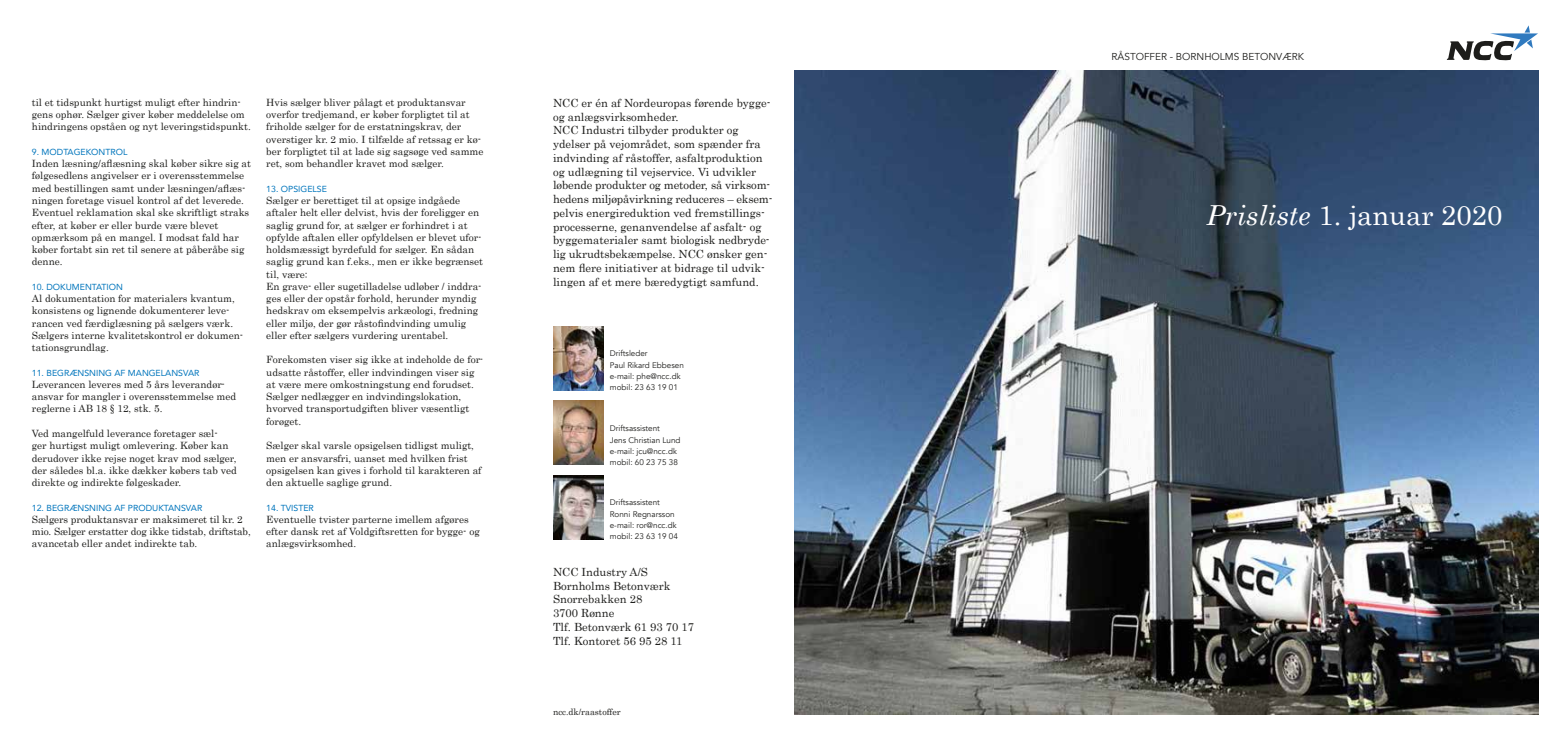
<style>
.page{position:relative;width:1567px;height:745px;background:#fff}
.page>*{position:absolute;margin:0;border:0;box-sizing:border-box;transform-origin:0 0}
.t1{font:27.5px "Century";color:#fff}
.t2{font:11.25px/13.8px "Century";color:#1d1d1b}
.t3{font:10px/12.2px "Century";color:#1d1d1b}
.t4{font:10px "Avenir";color:#1d1d1b}
.t5{font:8.75px "Avenir";color:#0075bc}
.t6{font:8.75px "Century";color:#1d1d1b}
.t7{font:8.12px/11.2px "Avenir";color:#1d1d1b}
.s1{font-family:"Century Schoolbook";font-style:italic}
</style>
<div class="page">
<img style="left:794px;top:71px;width:744px;height:643px">
<svg style="left:1446px;top:25px;width:91px;height:36px"></svg>
<img style="left:553px;top:326px;width:50px;height:64px">
<img style="left:553px;top:400px;width:50px;height:64px">
<img style="left:553px;top:475px;width:50px;height:64px">
<p class="t3" style="left:32px;top:95px;width:220px">til et tidspunkt hurtigst muligt efter hindrin&shy;gens ophør. Sælger giver køber meddelelse om hindringens opståen og nyt leveringstidspunkt.</p>
<p class="t5" style="left:32px;top:145px;width:97px">9. MODTAGEKONTROL</p>
<p class="t3" style="left:32px;top:156px;width:220px">Inden læsning/aflæsning skal køber sikre sig at følgesedlens angivelser er i overensstemmelse med bestillingen samt under læsningen/aflæs&shy;ningen foretage visuel kontrol af det leverede.<br>Eventuel reklamation skal ske skriftligt straks efter, at køber er eller burde være blevet opmærksom på en mangel. I modsat fald har køber fortabt sin ret til senere at påberåbe sig denne.</p>
<p class="t5" style="left:32px;top:279px;width:92px">10. DOKUMENTATION</p>
<p class="t3" style="left:32px;top:291px;width:213px">Al dokumentation for materialers kvantum, konsistens og lignende dokumenterer leve&shy;rancen ved færdiglæsning på sælgers værk.<br>Sælgers interne kvalitetskontrol er dokumen&shy;tationsgrundlag.</p>
<p class="t5" style="left:32px;top:365px;width:169px">11. BEGRÆNSNING AF MANGELANSVAR</p>
<p class="t3" style="left:32px;top:377px;width:206px">Leverancen leveres med 5 års leverandør&shy;ansvar for mangler i overensstemmelse med reglerne i AB 18 § 12, stk. 5.</p>
<p class="t3" style="left:32px;top:426px;width:206px">Ved mangelfuld leverance foretager sæl-<br>ger hurtigst muligt omlevering. Køber kan derudover ikke rejse noget krav mod sælger, der således bl.a. ikke dækker købers tab ved direkte og indirekte følgeskader.</p>
<p class="t5" style="left:32px;top:500px;width:172px">12. BEGRÆNSNING AF PRODUKTANSVAR</p>
<p class="t3" style="left:32px;top:512px;width:220px">Sælgers produktansvar er maksimeret til kr. 2 mio. Sælger erstatter dog ikke tidstab, driftstab, avancetab eller andet indirekte tab.</p>
<p class="t3" style="left:266px;top:95px;width:219px">Hvis sælger bliver pålagt et produktansvar overfor tredjemand, er køber forpligtet til at friholde sælger for de erstatningskrav, der overstiger kr. 2 mio. I tilfælde af retssag er kø&shy;ber forpligtet til at lade sig sagsøge ved samme ret, som behandler kravet mod sælger.</p>
<p class="t5" style="left:266px;top:181px;width:62px">13. OPSIGELSE</p>
<p class="t3" style="left:266px;top:193px;width:218px">Sælger er berettiget til at opsige indgåede aftaler helt eller delvist, hvis der foreligger en saglig grund for, at sælger er forhindret i at opfylde aftalen eller opfyldelsen er blevet ufor&shy;holdsmæssigt byrdefuld for sælger. En sådan saglig grund kan f.eks., men er ikke begrænset til, være:<br>En grave- eller sugetilladelse udløber / inddra&shy;ges eller der opstår forhold, herunder myndig hedskrav om eksempelvis arkæologi, fredning eller miljø, der gør råstofindvinding umulig eller efter sælgers vurdering urentabel.</p>
<p class="t3" style="left:266px;top:352px;width:218px">Forekomsten viser sig ikke at indeholde de for&shy;udsatte råstoffer, eller indvindingen viser sig at være mere omkostningstung end forudset.<br>Sælger nedlægger en indvindingslokation, hvorved transportudgiften bliver væsentligt forøget.</p>
<p class="t3" style="left:266px;top:438px;width:217px">Sælger skal varsle opsigelsen tidligst muligt, men er ansvarsfri, uanset med hvilken frist opsigelsen kan gives i forhold til karakteren af den aktuelle saglige grund.</p>
<p class="t5" style="left:266px;top:500px;width:49px">14. TVISTER</p>
<p class="t3" style="left:266px;top:512px;width:215px">Eventuelle tvister parterne imellem afgøres efter dansk ret af Voldgiftsretten for bygge- og anlægsvirksomhed.</p>
<p class="t2" style="left:553px;top:95px;width:221px">NCC er én af Nordeuropas førende bygge&shy;og anlægsvirksomheder.<br>NCC Industri tilbyder produkter og ydelser på vejområdet, som spænder fra indvinding af råstoffer, asfaltproduktion og udlægning til vejservice. Vi udvikler løbende produkter og metoder, så virksom&shy;hedens miljøpåvirkning reduceres – eksem&shy;pelvis energireduktion ved fremstillings&shy;processerne, genanvendelse af asfalt- og byggematerialer samt biologisk nedbryde&shy;lig ukrudtsbekæmpelse. NCC ønsker gen&shy;nem flere initiativer at bidrage til udvik&shy;lingen af et mere bæredygtigt samfund.</p>
<p class="t7" style="left:609px;top:348px;width:76px">Driftsleder<br>Paul Rikard Ebbesen e-mail: phe@ncc.dk mobil: 23 63 19 01</p>
<p class="t7" style="left:609px;top:423px;width:72px">Driftsassistent<br>Jens Christian Lund e-mail: jcu@ncc.dk mobil: 60 23 75 38</p>
<p class="t7" style="left:609px;top:497px;width:70px">Driftsassistent<br>Ronni Regnarsson e-mail: ror@ncc.dk mobil: 23 63 19 04</p>
<p class="t2" style="left:553px;top:563px;width:142px">NCC Industry A/S<br>Bornholms Betonværk<br>Snorrebakken 28<br>3700 Rønne<br>Tlf. Betonværk 61 93 70 17<br>Tlf. Kontoret 56 95 28 11</p>
<p class="t6" style="left:553px;top:703px;width:69px">ncc.dk/raastoffer</p>
<p class="t4" style="left:1111px;top:50px;width:194px">RÅSTOFFER - BORNHOLMS BETONVÆRK</p>
<h1 class="t1" style="left:1206px;top:192px;width:297px"><span class="s1">Prisliste</span> 1. januar 2020</h1>
</div>
